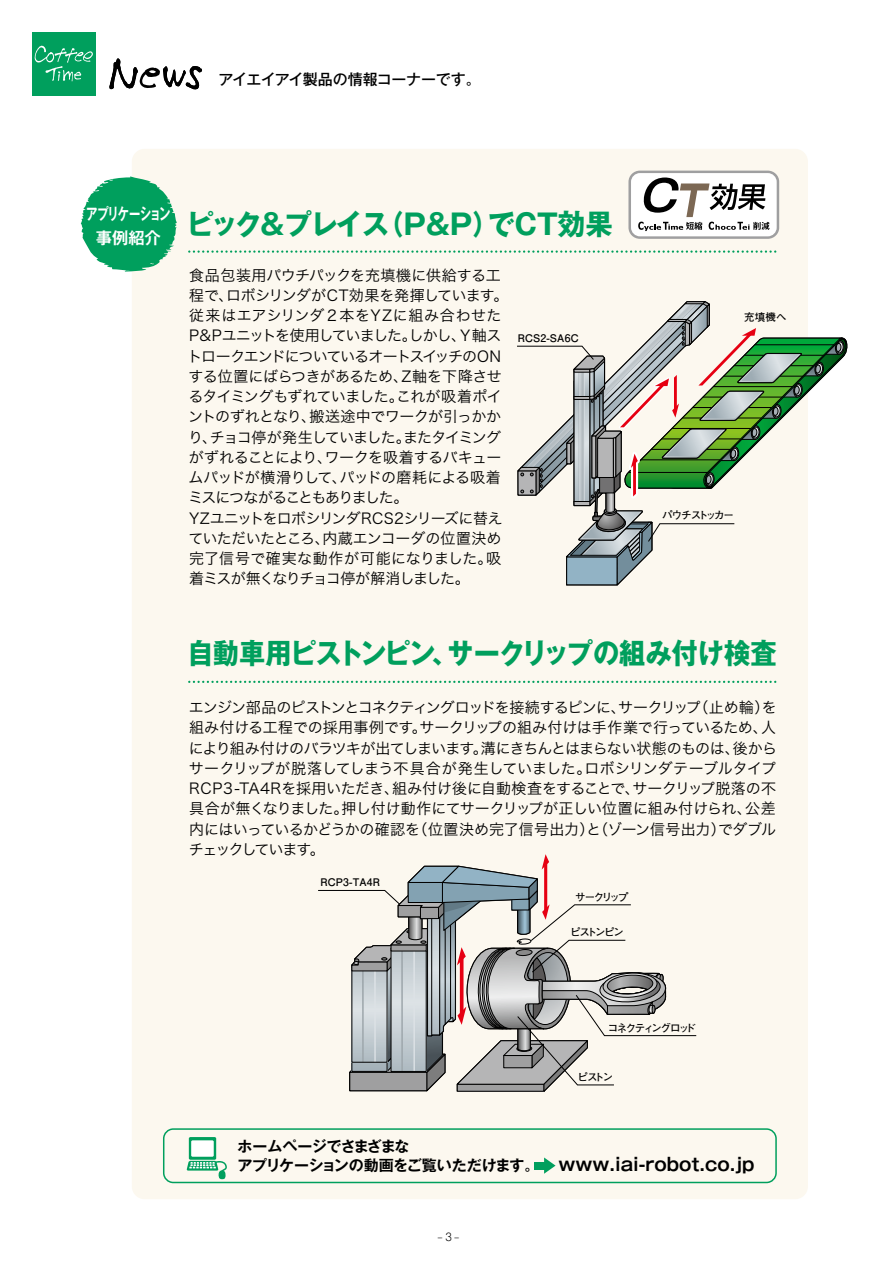
<style>
.page{position:relative;width:893px;height:1263px;background:#fff}
.page>*{position:absolute;margin:0;border:0;box-sizing:border-box;transform-origin:0 0}
.t1{font:700 28.5px "Gothic MB101 Pr 5";letter-spacing:-.03em;color:#009f5d;scale:.92 1}
.t2{font:700 28.5px "Gothic MB101 Pr 5";letter-spacing:-.03em;color:#009f5d;scale:.96 1}
.t3{font:700 16.2px/24.3px "Gothic MB101 Pr 5 De";letter-spacing:-.03em;color:#fff;text-align:center;scale:.7 1}
.t4{font:15px/20.2px "Hira Kaku Pro W3";letter-spacing:-.04em;color:#000;text-align:justify}
.t5{font:700 15px/19.5px "Gothic MB101 Pr 5 De";letter-spacing:-.03em;color:#000}
.t6{font:500 15px "Gothic MB101 Pr 5";letter-spacing:-.015em;color:#000}
.t7{font:700 10.5px "Futo Go B101 Pro";letter-spacing:-.105em;color:#000}
.t8{font:700 10.5px "Futo Go B101 Pro";letter-spacing:.015em;color:#000}
.t9{font:700 10.5px "Futo Go B101 Pro";letter-spacing:-.15em;color:#000}
.t10{font:300 10.5px "Shin M Go Pro";color:#000}
.s1{font-size:18px}
</style>
<div class="page">
<div style="left:132px;top:149px;width:676px;height:1050px;background:#fcf8ef;border-radius:13px"></div>
<svg style="left:109px;top:58px;width:93px;height:32px"></svg>
<div style="left:32px;top:32px;width:63px;height:63px;background:#009f5d"></div>
<svg style="left:35px;top:45px;width:58px;height:36px"></svg>
<svg style="left:81px;top:176px;width:96px;height:96px"></svg>
<div style="left:189px;top:1137px;width:27px;height:23px;background:#009f5d;border-radius:2px"></div>
<div style="left:191px;top:1140px;width:23px;height:17px;background:#fff"></div>
<svg style="left:187px;top:1161px;width:40px;height:18px"></svg>
<div style="left:534px;top:1162px;width:15px;height:7px;background:#009f5d"></div>
<svg style="left:544px;top:1157px;width:12px;height:17px"></svg>
<div style="left:163px;top:1128px;width:614px;height:55px;border:2px solid #009f5d;border-radius:10px"></div>
<svg style="left:189px;top:681px;width:588px;height:2px"></svg>
<svg style="left:189px;top:250px;width:588px;height:3px"></svg>
<svg style="left:628px;top:171px;width:151px;height:68px"></svg>
<svg style="left:517px;top:301px;width:331px;height:285px"></svg>
<svg style="left:318px;top:854px;width:379px;height:238px"></svg>
<p class="t6" style="left:218px;top:67px;width:264px">アイエイアイ製品の情報コーナーです。</p>
<p class="t3" style="left:86px;top:200px;width:122px">アプリケーション事例紹介</p>
<h1 class="t2" style="left:187px;top:200px;width:445px">ピック&amp;プレイス（P&amp;P）でCT効果</h1>
<p class="t4" style="left:188px;top:264px;width:322px;text-align:left">食品包装用パウチパックを充填機に供給する工程で、ロボシリンダがCT効果を発揮しています。従来はエアシリンダ２本をYZに組み合わせた<br>P&amp;Pユニットを使用していました。しかし、Ｙ軸ストロークエンドについているオートスイッチのONする位置にばらつきがあるため、Z軸を下降させるタイミングもずれていました。これが吸着ポイントのずれとなり、搬送途中でワークが引っかかり、チョコ停が発生していました。またタイミングがずれることにより、ワークを吸着するバキュームパッドが横滑りして、パッドの磨耗による吸着ミスにつながることもありました。<br>YZユニットをロボシリンダRCS2シリーズに替えていただいたところ、内蔵エンコーダの位置決め完了信号で確実な動作が可能になりました。吸着ミスが無くなりチョコ停が解消しました。</p>
<p class="t8" style="left:518px;top:330px;width:62px">RCS2-SA6C</p>
<p class="t7" style="left:744px;top:309px;width:44px">充填機へ</p>
<p class="t7" style="left:662px;top:507px;width:73px">パウチストッカー</p>
<h1 class="t1" style="left:187px;top:630px;width:642px">自動車用ピストンピン、サークリップの組み付け検査</h1>
<p class="t4" style="left:189px;top:696px;width:590px">エンジン部品のピストンとコネクティングロッドを接続するピンに、サークリップ（止め輪）を組み付ける工程での採用事例です。サークリップの組み付けは手作業で行っているため、人により組み付けのバラツキが出てしまいます。溝にきちんとはまらない状態のものは、後からサークリップが脱落してしまう不具合が発生していました。ロボシリンダテーブルタイプRCP3-TA4Rを採用いただき、組み付け後に自動検査をすることで、サークリップ脱落の不具合が無くなりました。押し付け動作にてサークリップが正しい位置に組み付けられ、公差内にはいっているかどうかの確認を（位置決め完了信号出力）と（ゾーン信号出力）でダブルチェックしています。</p>
<p class="t8" style="left:320px;top:874px;width:61px">RCP3-TA4R</p>
<p class="t7" style="left:575px;top:888px;width:55px">サークリップ</p>
<p class="t7" style="left:570px;top:924px;width:55px">ピストンピン</p>
<p class="t9" style="left:608px;top:1020px;width:90px">コネクティングロッド</p>
<p class="t7" style="left:577px;top:1069px;width:37px">ピストン</p>
<p class="t5" style="left:237px;top:1135px;width:518px">ホームページでさまざまな<br>アプリケーションの動画をご覧いただけます。　 <span class="s1">www.iai-robot.co.jp</span></p>
<p class="t10" style="left:437px;top:1229px;width:24px">‒3‒</p>
</div>
